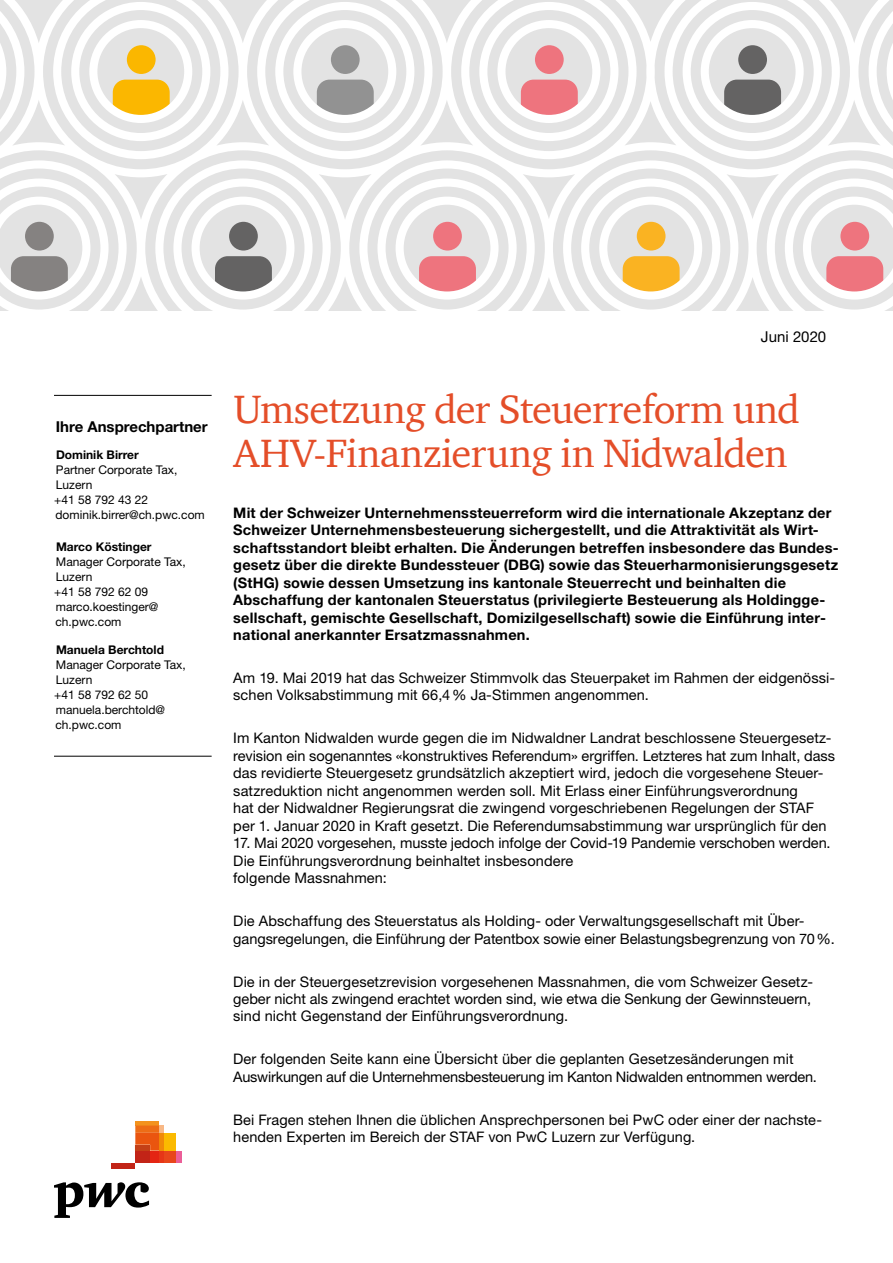
<style>
.page{position:relative;width:893px;height:1263px;background:#fff}
.page>*{position:absolute;margin:0;border:0;box-sizing:border-box;transform-origin:0 0}
.t1{font:40.5px/43.5px "ITC Charter Com";letter-spacing:-.015em;color:#e44e29}
.t2{font:700 15px "Helvetica Neue LT Std";color:#000}
.t3{font:15px "Helvetica Neue LT Std";color:#000}
.t4{font:14.55px/17.4px "Helvetica Neue LT Std";letter-spacing:.005em;color:#000}
.t5{font:700 14.55px/17.4px "Helvetica Neue LT Std";letter-spacing:.015em;color:#000}
.t6{font:12px/15px "Helvetica Neue LT Std";color:#000}
.t7{font:700 12px "Helvetica Neue LT Std";color:#000}
</style>
<div class="page">
<svg style="left:54px;top:1182px;width:95px;height:36px"></svg>
<div style="left:176px;top:1151px;width:6px;height:11px;background:#eb5e98"></div>
<div style="left:159px;top:1125px;width:5px;height:8px;background:#f8b886"></div>
<hr style="left:135px;top:1121px;width:24px;height:4px;background:#f3931e">
<div style="left:164px;top:1133px;width:12px;height:18px;background:#fbba00"></div>
<div style="left:164px;top:1151px;width:12px;height:11px;background:#e8461b"></div>
<div style="left:159px;top:1133px;width:5px;height:18px;background:#f18907"></div>
<div style="left:159px;top:1151px;width:5px;height:11px;background:#e63617"></div>
<svg style="left:135px;top:1125px;width:24px;height:26px"></svg>
<div style="left:150px;top:1151px;width:9px;height:11px;background:#e42513"></div>
<div style="left:135px;top:1145px;width:15px;height:6px;background:#c44017"></div>
<div style="left:135px;top:1151px;width:15px;height:11px;background:#c22417"></div>
<div style="left:112px;top:1162px;width:23px;height:6px;background:#c22417"></div>
<svg style="left:0;top:0;width:893px;height:310px"></svg>
<hr style="left:54px;top:395px;width:158px;height:1px;background:#000">
<hr style="left:54px;top:756px;width:158px;height:1px;background:#000">
<p class="t2" style="left:56px;top:417px;width:153px">Ihre Ansprechpartner</p>
<p class="t7" style="left:56px;top:448px;width:84px">Dominik Birrer</p>
<p class="t6" style="left:54px;top:462px;width:152px">Partner Corporate Tax,<br>Luzern<br>+41 58 792 43 22 dominik.birrer@ch.pwc.com</p>
<p class="t7" style="left:56px;top:539px;width:97px">Marco Köstinger</p>
<p class="t6" style="left:54px;top:554px;width:133px">Manager Corporate Tax,<br>Luzern<br>+41 58 792 62 09 marco.koestinger@ ch.pwc.com</p>
<p class="t7" style="left:56px;top:642px;width:109px">Manuela Berchtold</p>
<p class="t6" style="left:54px;top:657px;width:133px">Manager Corporate Tax,<br>Luzern<br>+41 58 792 62 50 manuela.berchtold@ ch.pwc.com</p>
<p class="t3" style="left:761px;top:328px;width:67px">Juni 2020</p>
<h1 class="t1" style="left:233px;top:387px;width:568px">Umsetzung der Steuerreform und<br>AHV-Finanzierung in Nidwalden</h1>
<p class="t5" style="left:233px;top:504px;width:607px">Mit der Schweizer Unternehmenssteuerreform wird die internationale Akzeptanz der Schweizer Unternehmensbesteuerung sichergestellt, und die Attraktivität als Wirt&shy;schaftsstandort bleibt erhalten. Die Änderungen betreffen insbesondere das Bundes&shy;gesetz über die direkte Bundessteuer (DBG) sowie das Steuerharmonisierungsgesetz (StHG) sowie dessen Umsetzung ins kantonale Steuerrecht und beinhalten die Abschaffung der kantonalen Steuerstatus (privilegierte Besteuerung als Holdingge&shy;sellschaft, gemischte Gesellschaft, Domizilgesellschaft) sowie die Einführung inter&shy;national anerkannter Ersatzmassnahmen.</p>
<p class="t4" style="left:233px;top:669px;width:603px">Am 19. Mai 2019 hat das Schweizer Stimmvolk das Steuerpaket im Rahmen der eidgenössi&shy;schen Volksabstimmung mit 66,4% Ja-Stimmen angenommen.</p>
<p class="t4" style="left:233px;top:729px;width:603px">Im Kanton Nidwalden wurde gegen die im Nidwaldner Landrat beschlossene Steuergesetz&shy;revision ein sogenanntes «konstruktives Referendum» ergriffen. Letzteres hat zum Inhalt, dass das revidierte Steuergesetz grundsätzlich akzeptiert wird, jedoch die vorgesehene Steuer&shy;satzreduktion nicht angenommen werden soll. Mit Erlass einer Einführungsverordnung<br>hat der Nidwaldner Regierungsrat die zwingend vorgeschriebenen Regelungen der STAF per 1. Januar 2020 in Kraft gesetzt. Die Referendumsabstimmung war ursprünglich für den</p>
<p class="t4" style="left:233px;top:834px;width:599px">17. Mai 2020 vorgesehen, musste jedoch infolge der Covid-19 Pandemie verschoben werden.<br>Die Einführungsverordnung beinhaltet insbesondere<br>folgende Massnahmen:</p>
<p class="t4" style="left:233px;top:912px;width:603px">Die Abschaffung des Steuerstatus als Holding- oder Verwaltungsgesellschaft mit Über&shy;gangsregelungen, die Einführung der Patentbox sowie einer Belastungsbegrenzung von 70%.</p>
<p class="t4" style="left:233px;top:972px;width:581px">Die in der Steuergesetzrevision vorgesehenen Massnahmen, die vom Schweizer Gesetz&shy;geber nicht als zwingend erachtet worden sind, wie etwa die Senkung der Gewinnsteuern, sind nicht Gegenstand der Einführungsverordnung.</p>
<p class="t4" style="left:233px;top:1050px;width:585px">Der folgenden Seite kann eine Übersicht über die geplanten Gesetzesänderungen mit<br>Auswirkungen auf die Unternehmensbesteuerung im Kanton Nidwalden entnommen werden.</p>
<p class="t4" style="left:233px;top:1111px;width:590px">Bei Fragen stehen Ihnen die üblichen Ansprechpersonen bei PwC oder einer der nachste&shy;henden Experten im Bereich der STAF von PwC Luzern zur Verfügung.</p>
</div>
